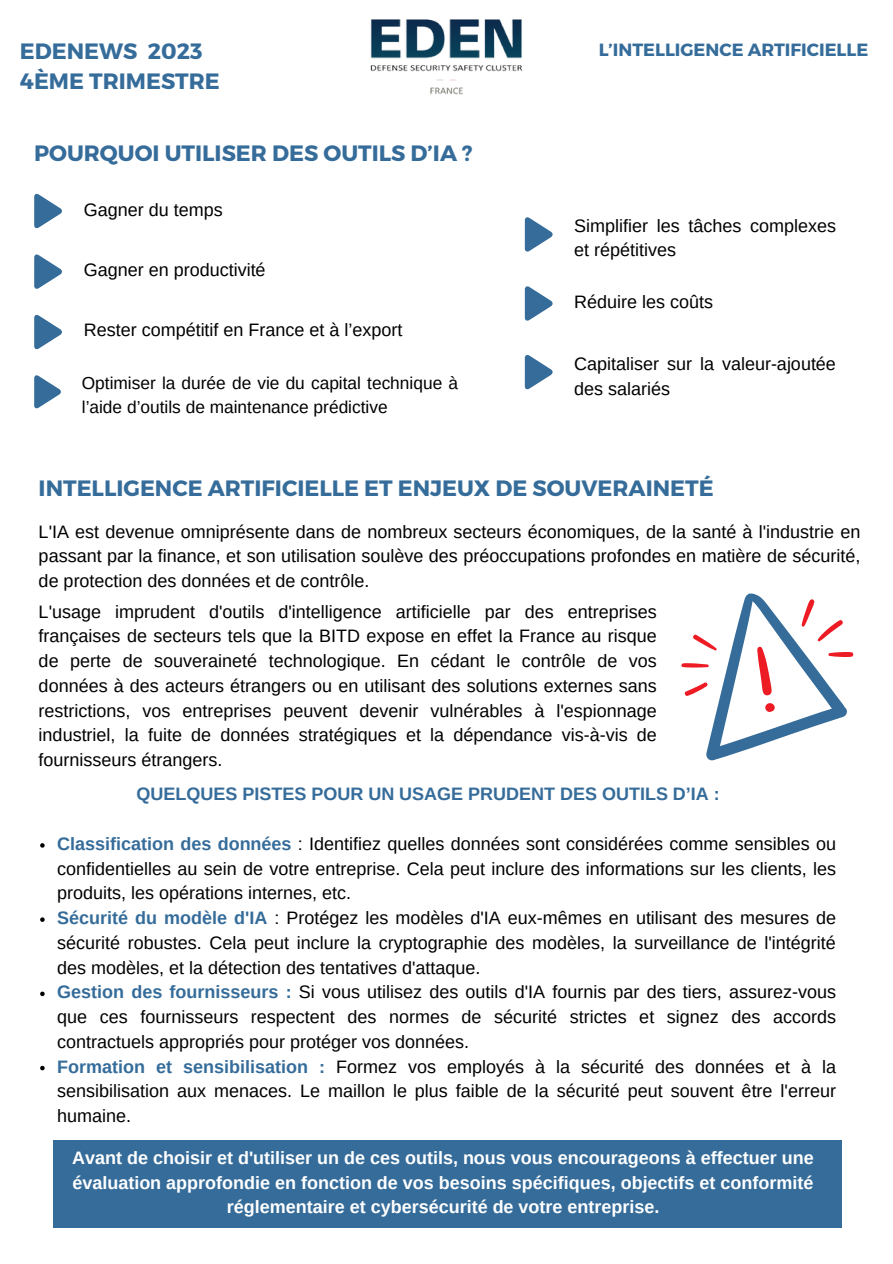
<style>
.page{position:relative;width:893px;height:1264px;background:#fff}
.page>*{position:absolute;margin:0;border:0;box-sizing:border-box;transform-origin:0 0}
.t1{font:700 22.2px "Montserrat";color:#356c9a}
.t2{font:18px/24.8px "Arimo";color:#000;text-align:justify}
.t3{font:700 18px/24.8px "Arimo";color:#fff;text-align:center}
.t4{font:700 18px "Arimo";color:#356c9a}
.t5{font:700 17.7px "Montserrat";color:#356c9a}
.t6{font:17.25px/23.9px "Arimo";color:#000}
.s1{font-weight:700;color:#356c9a}
</style>
<div class="page">
<img style="left:370px;top:19px;width:153px;height:76px">
<div style="left:53px;top:1140px;width:788px;height:87px;background:#356c9a"></div>
<svg style="left:681px;top:593px;width:172px;height:168px"></svg>
<svg style="left:34px;top:194px;width:28px;height:34px"></svg>
<svg style="left:40px;top:843px;width:5px;height:4px"></svg>
<svg style="left:40px;top:917px;width:5px;height:4px"></svg>
<svg style="left:40px;top:991px;width:5px;height:5px"></svg>
<svg style="left:40px;top:1065px;width:5px;height:5px"></svg>
<svg style="left:34px;top:254px;width:28px;height:35px"></svg>
<svg style="left:524px;top:355px;width:28px;height:34px"></svg>
<svg style="left:34px;top:315px;width:28px;height:34px"></svg>
<svg style="left:34px;top:375px;width:27px;height:33px"></svg>
<svg style="left:524px;top:217px;width:28px;height:35px"></svg>
<svg style="left:524px;top:286px;width:28px;height:35px"></svg>
<p class="t1" style="left:20px;top:36px;width:184px">EDENEWS 2023</p>
<p class="t1" style="left:20px;top:67px;width:201px">4ÈME TRIMESTRE</p>
<p class="t1" style="left:34px;top:139px;width:440px">POURQUOI UTILISER DES OUTILS D’IA ?</p>
<p class="t2" style="left:84px;top:197px;width:140px">Gagner du temps</p>
<p class="t2" style="left:84px;top:257px;width:183px">Gagner en productivité</p>
<p class="t2" style="left:84px;top:318px;width:320px">Rester compétitif en France et à l’export</p>
<p class="t6" style="left:82px;top:371px;width:378px">Optimiser la durée de vie du capital technique à l’aide d’outils de maintenance prédictive</p>
<p class="t5" style="left:598px;top:38px;width:271px">L’INTELLIGENCE ARTIFICIELLE</p>
<p class="t2" style="left:574px;top:213px;width:263px">Simplifier les tâches complexes et répétitives</p>
<p class="t2" style="left:574px;top:290px;width:140px">Réduire les coûts</p>
<p class="t2" style="left:574px;top:351px;width:263px">Capitaliser sur la valeur-ajoutée des salariés</p>
<p class="t1" style="left:39px;top:474px;width:676px">INTELLIGENCE ARTIFICIELLE ET ENJEUX DE SOUVERAINETÉ</p>
<p class="t2" style="left:39px;top:519px;width:823px">L'IA est devenue omniprésente dans de nombreux secteurs économiques, de la santé à l'industrie en passant par la finance, et son utilisation soulève des préoccupations profondes en matière de sécurité, de protection des données et de contrôle.</p>
<p class="t2" style="left:39px;top:599px;width:619px">L'usage imprudent d'outils d'intelligence artificielle par des entreprises françaises de secteurs tels que la BITD expose en effet la France au risque de perte de souveraineté technologique. En cédant le contrôle de vos données à des acteurs étrangers ou en utilisant des solutions externes sans restrictions, vos entreprises peuvent devenir vulnérables à l'espionnage industriel, la fuite de données stratégiques et la dépendance vis-à-vis de fournisseurs étrangers.</p>
<p class="t4" style="left:137px;top:784px;width:584px">QUELQUES PISTES POUR UN USAGE PRUDENT DES OUTILS D’IA :</p>
<p class="t2" style="left:57px;top:831px;width:780px"><span class="s1">Classification des données</span> : Identifiez quelles données sont considérées comme sensibles ou confidentielles au sein de votre entreprise. Cela peut inclure des informations sur les clients, les produits, les opérations internes, etc.</p>
<p class="t2" style="left:57px;top:905px;width:780px"><span class="s1">Sécurité du modèle d'IA</span> : Protégez les modèles d'IA eux-mêmes en utilisant des mesures de sécurité robustes. Cela peut inclure la cryptographie des modèles, la surveillance de l'intégrité des modèles, et la détection des tentatives d'attaque.</p>
<p class="t2" style="left:57px;top:979px;width:780px"><span class="s1">Gestion des fournisseurs :</span> Si vous utilisez des outils d'IA fournis par des tiers, assurez-vous que ces fournisseurs respectent des normes de sécurité strictes et signez des accords contractuels appropriés pour protéger vos données.</p>
<p class="t2" style="left:57px;top:1053px;width:780px"><span class="s1">Formation et sensibilisation :</span> Formez vos employés à la sécurité des données et à la sensibilisation aux menaces. Le maillon le plus faible de la sécurité peut souvent être l'erreur humaine.</p>
<p class="t3" style="left:72px;top:1145px;width:742px">Avant de choisir et d'utiliser un de ces outils, nous vous encourageons à effectuer une évaluation approfondie en fonction de vos besoins spécifiques, objectifs et conformité réglementaire et cybersécurité de votre entreprise.</p>
</div>
